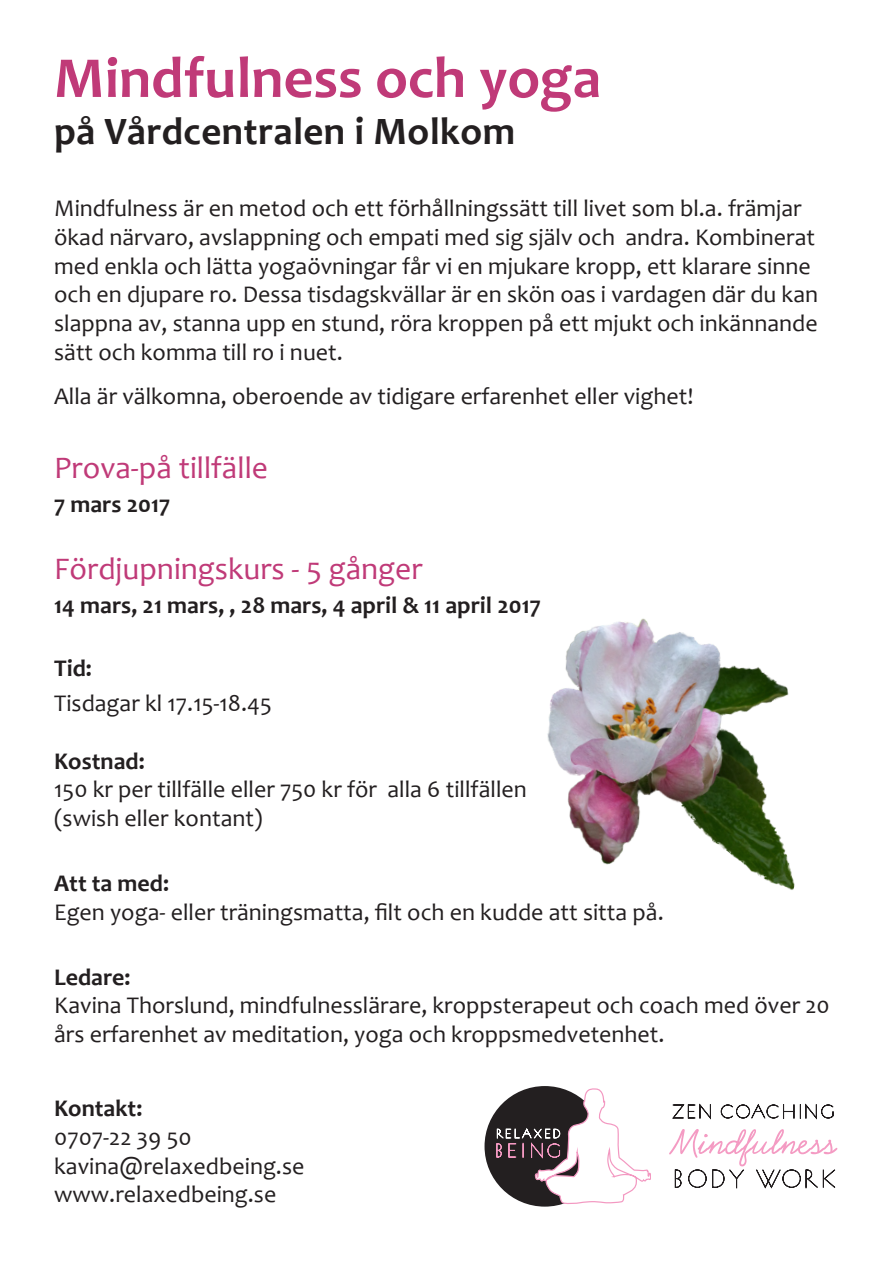
<style>
.page{position:relative;width:893px;height:1263px;background:#fff}
.page>*{position:absolute;margin:0;border:0;box-sizing:border-box;transform-origin:0 0}
.t1{font:700 58.5px "Candara";color:#c03a78}
.t2{font:700 39px "Candara";letter-spacing:.01em;color:#231f20}
.t3{font:31.5px "Candara";color:#c03a78}
.t4{font:24px/28.8px "Candara";color:#231f20}
.t5{font:700 24px "Candara";color:#231f20}
.s1{font-weight:700}
</style>
<div class="page">
<div style="left:485px;top:1086px;width:120px;height:120px;background:#231f20;border-radius:50%"></div>
<svg style="left:494px;top:1087px;width:157px;height:118px"></svg>
<svg style="left:672px;top:1103px;width:39px;height:17px"></svg>
<svg style="left:720px;top:1103px;width:114px;height:17px"></svg>
<svg style="left:669px;top:1129px;width:168px;height:60px"></svg>
<img style="left:547px;top:618px;width:248px;height:272px">
<p class="t1" style="left:54px;top:41px;width:549px">Mindfulness och yoga</p>
<p class="t2" style="left:54px;top:107px;width:463px">på Vårdcentralen i Molkom</p>
<p class="t4" style="left:54px;top:193px;width:765px">Mindfulness är en metod och ett förhållningssätt till livet som bl.a. främjar ökad närvaro, avslappning och empati med sig själv och andra. Kombinerat med enkla och lätta yogaövningar får vi en mjukare kropp, ett klarare sinne och en djupare ro. Dessa tisdagskvällar är en skön oas i vardagen där du kan slappna av, stanna upp en stund, röra kroppen på ett mjukt och inkännande sätt och komma till ro i nuet.</p>
<p class="t4" style="left:54px;top:381px;width:641px">Alla är välkomna, oberoende av tidigare erfarenhet eller vighet!</p>
<p class="t3" style="left:54px;top:448px;width:215px">Prova-på tillfälle</p>
<p class="t5" style="left:54px;top:489px;width:118px">7 mars 2017</p>
<p class="t3" style="left:54px;top:549px;width:370px">Fördjupningskurs - 5 gånger</p>
<p class="t5" style="left:54px;top:590px;width:488px">14 mars, 21 mars, , 28 mars, 4 april &amp; 11 april 2017</p>
<p class="t4" style="left:54px;top:651px;width:219px;line-height:34.5px"><span class="s1">Tid:<br></span>Tisdagar kl 17.15-18.45</p>
<p class="t4" style="left:54px;top:746px;width:474px"><span class="s1">Kostnad:<br></span>150 kr per tillfälle eller 750 kr för alla 6 tillfällen (swish eller kontant)</p>
<p class="t4" style="left:54px;top:868px;width:611px"><span class="s1">Att ta med:<br></span>Egen yoga- eller träningsmatta, filt och en kudde att sitta på.</p>
<p class="t5" style="left:54px;top:962px;width:78px">Ledare:</p>
<p class="t4" style="left:54px;top:991px;width:777px">Kavina Thorslund, mindfulnesslärare, kroppsterapeut och coach med över 20 års erfarenhet av meditation, yoga och kroppsmedvetenhet.</p>
<p class="t5" style="left:54px;top:1093px;width:90px">Kontakt:</p>
<p class="t4" style="left:54px;top:1122px;width:139px">0707-22 39 50</p>
<p class="t4" style="left:54px;top:1151px;width:252px">kavina@relaxedbeing.se</p>
<p class="t4" style="left:54px;top:1180px;width:224px">www.relaxedbeing.se</p>
</div>
